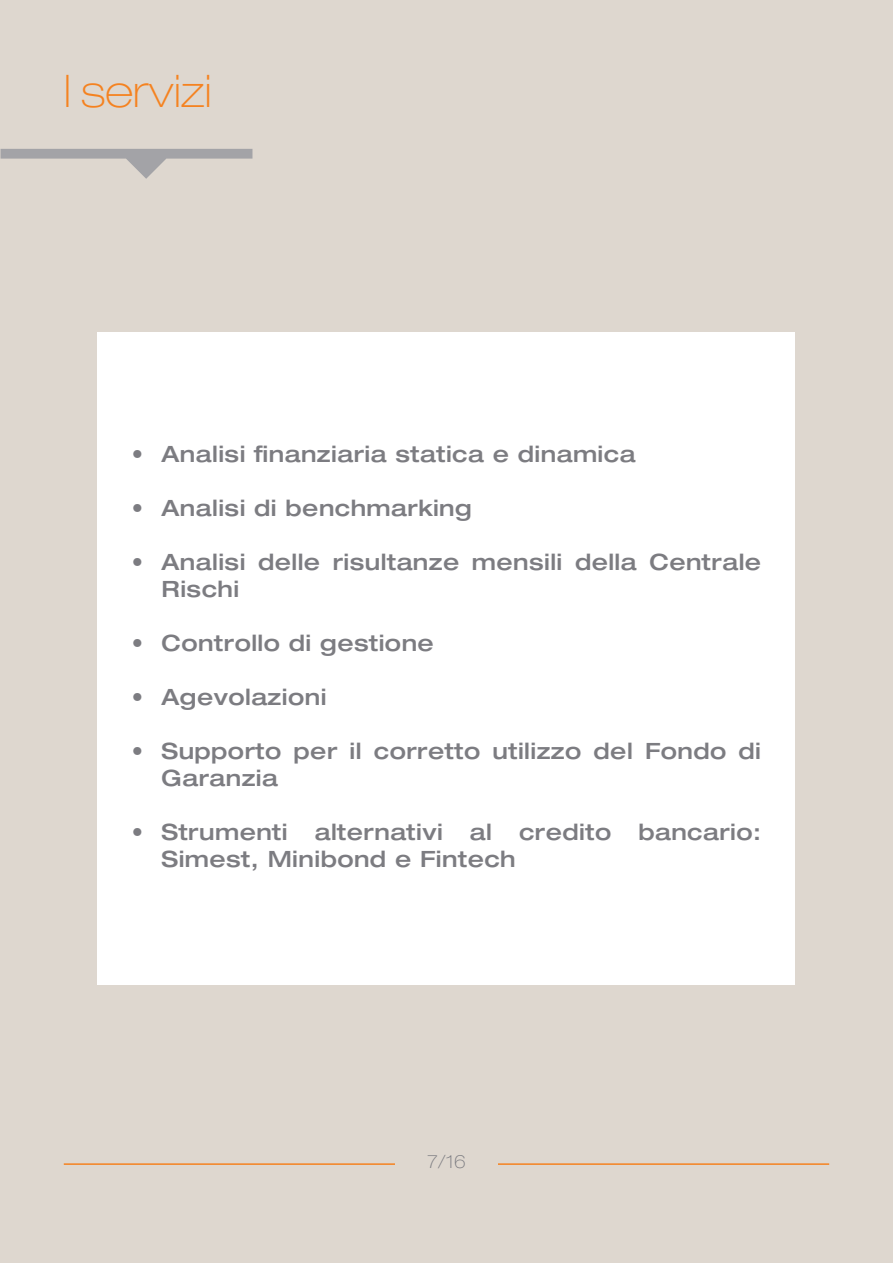
<style>
.page{position:relative;width:893px;height:1263px;background:#ded7cf}
.page>*{position:absolute;margin:0;border:0;box-sizing:border-box;transform-origin:0 0}
.t1{font:100 expanded 45px "Helvetica Neue LT Std";color:#f58220}
.t2{font:500 expanded 22.5px/27px "Helvetica Neue LT Std";letter-spacing:.02em;color:#7c7c81}
.t3{font:100 expanded 18px "Helvetica Neue LT Std";color:#7c7c81}
</style>
<div class="page">
<svg style="left:1px;top:149px;width:251px;height:30px"></svg>
<div style="left:98px;top:332px;width:697px;height:653px;background:#fff"></div>
<hr style="left:64px;top:1163px;width:765px;height:2px;background:#f58220">
<div style="left:395px;top:1137px;width:102px;height:62px;background:#ded7cf"></div>
<h1 class="t1" style="left:64px;top:64px;width:150px">I servizi</h1>
<p class="t2" style="left:132px;top:440px;width:505px">• Analisi finanziaria statica e dinamica</p>
<p class="t2" style="left:132px;top:494px;width:342px">• Analisi di benchmarking</p>
<p class="t2" style="left:162px;top:548px;width:601px;text-indent:-30px">• Analisi delle risultanze mensili della Centrale<br>Rischi</p>
<p class="t2" style="left:132px;top:629px;width:303px">• Controllo di gestione</p>
<p class="t2" style="left:132px;top:683px;width:196px">• Agevolazioni</p>
<p class="t2" style="left:162px;top:737px;width:601px;text-indent:-30px">• Supporto per il corretto utilizzo del Fondo di<br>Garanzia</p>
<p class="t2" style="left:162px;top:818px;width:601px;text-indent:-30px">• Strumenti alternativi al credito bancario:<br>Simest, Minibond e Fintech</p>
<p class="t3" style="left:427px;top:1151px;width:40px">7/16</p>
</div>
